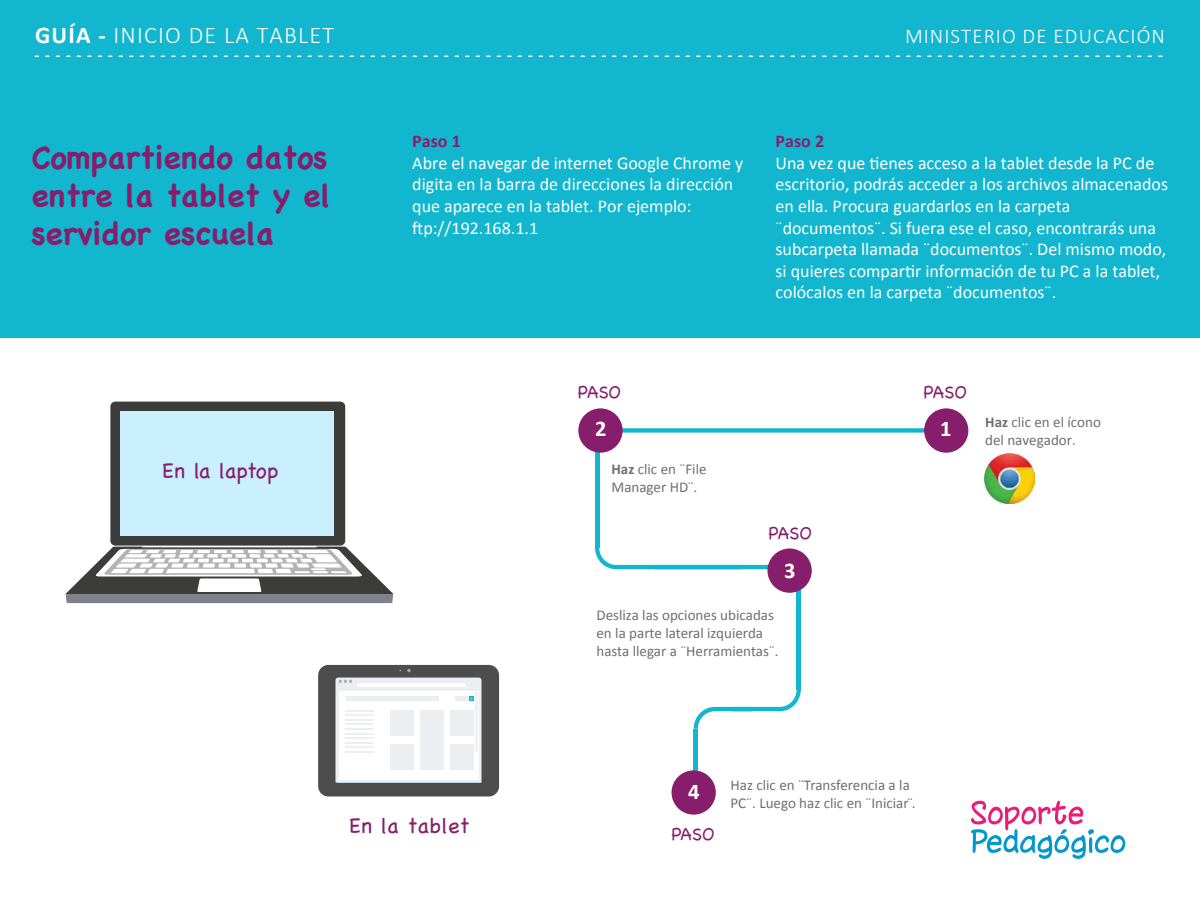
<style>
.page{position:relative;width:1200px;height:900px;background:#fff}
.page>*{position:absolute;margin:0;border:0;box-sizing:border-box;transform-origin:0 0}
.t1{font:700 31.5px/37.8px "Chalkboard";color:#861e6c;text-align:justify}
.t2{font:300 24px "Calibri";letter-spacing:.05em;color:#fff}
.t3{font:700 22.5px "Calibri";color:#fff}
.t4{font:21.9px "Chalkboard";color:#861e6c}
.t5{font:21.9px "Chalkboard";letter-spacing:-.03em;color:#861e6c}
.t6{font:300 21px "Calibri";letter-spacing:.05em;color:#fff}
.t7{font:18px/21.6px "Calibri";color:#fff}
.t8{font:700 18px "Calibri";color:#861e6c}
.t9{font:17.55px "Chalkboard";color:#861e6c}
.t10{font:15px/18px "Calibri";color:#706f6f}
.s1{font-weight:700}
</style>
<div class="page">
<div style="left:0;top:0;width:1200px;height:338px;background:#12b7cf"></div>
<svg style="left:971px;top:801px;width:154px;height:58px"></svg>
<div style="left:318px;top:665px;width:181px;height:131px;background:#4d4d4d;border-radius:10px"></div>
<svg style="left:407px;top:669px;width:4px;height:3px"></svg>
<svg style="left:335px;top:678px;width:147px;height:105px;background:#f3f4f5"></svg>
<hr style="left:694px;top:729px;width:4px;height:65px;background:#12b7cf">
<hr style="left:797px;top:587px;width:4px;height:102px;background:#12b7cf">
<svg style="left:694px;top:689px;width:107px;height:40px"></svg>
<svg style="left:595px;top:547px;width:173px;height:23px"></svg>
<hr style="left:595px;top:438px;width:4px;height:109px;background:#12b7cf">
<svg style="left:623px;top:428px;width:309px;height:20px"></svg>
<div style="left:578px;top:408px;width:45px;height:45px;background:#861e6c;border-radius:50%"></div>
<div style="left:924px;top:408px;width:44px;height:45px;background:#861e6c;border-radius:50%"></div>
<div style="left:767px;top:548px;width:45px;height:45px;background:#861e6c;border-radius:50%"></div>
<div style="left:672px;top:770px;width:44px;height:45px;background:#861e6c;border-radius:50%"></div>
<div style="left:110px;top:402px;width:235px;height:144px;background:#3c3c3b;border-radius:5px"></div>
<svg style="left:66px;top:547px;width:327px;height:56px"></svg>
<div style="left:121px;top:411px;width:213px;height:125px;background:#caeffe"></div>
<svg style="left:35px;top:56px;width:1128px;height:1px"></svg>
<img style="left:984px;top:453px;width:51px;height:51px">
<h2 class="t2" style="left:35px;top:20px;width:300px"><span class="s1">GUÍA -</span> INICIO DE LA TABLET</h2>
<p class="t6" style="left:905px;top:23px;width:261px">MINISTERIO DE EDUCACIÓN</p>
<h1 class="t1" style="left:31px;top:138px;width:301px">Compartiendo datos entre la tablet y el servidor escuela</h1>
<p class="t5" style="left:162px;top:458px;width:118px">En la laptop</p>
<p class="t8" style="left:412px;top:130px;width:50px">Paso 1</p>
<p class="t7" style="left:412px;top:152px;width:333px">Abre el navegar de internet Google Chrome y digita en la barra de direcciones la dirección que aparece en la tablet. Por ejemplo: ftp://192.168.1.1</p>
<p class="t8" style="left:776px;top:130px;width:50px">Paso 2</p>
<p class="t7" style="left:776px;top:152px;width:394px">Una vez que tienes acceso a la tablet desde la PC de escritorio, podrás acceder a los archivos almacenados en ella. Procura guardarlos en la carpeta ¨documentos¨. Si fuera ese el caso, encontrarás una subcarpeta llamada ¨documentos¨. Del mismo modo, si quieres compartir información de tu PC a la tablet, colócalos en la carpeta ¨documentos¨.</p>
<p class="t9" style="left:578px;top:382px;width:45px">PASO</p>
<p class="t9" style="left:924px;top:382px;width:45px">PASO</p>
<p class="t3" style="left:595px;top:415px;width:13px">2</p>
<p class="t10" style="left:612px;top:460px;width:97px"><span class="s1">Haz</span> clic en ¨File<br>Manager HD¨.</p>
<p class="t9" style="left:769px;top:523px;width:45px">PASO</p>
<p class="t3" style="left:784px;top:556px;width:13px">3</p>
<p class="t10" style="left:597px;top:606px;width:184px">Desliza las opciones ubicadas en la parte lateral izquierda hasta llegar a ¨Herramientas¨.</p>
<p class="t3" style="left:940px;top:415px;width:13px">1</p>
<p class="t10" style="left:985px;top:413px;width:117px"><span class="s1">Haz</span> clic en el ícono del navegador.</p>
<p class="t4" style="left:349px;top:813px;width:122px">En la tablet</p>
<p class="t3" style="left:688px;top:777px;width:13px">4</p>
<p class="t10" style="left:730px;top:776px;width:186px">Haz clic en ¨Transferencia a la<br>PC¨. Luego haz clic en ¨Iniciar¨.</p>
<p class="t9" style="left:671px;top:824px;width:45px">PASO</p>
</div>
